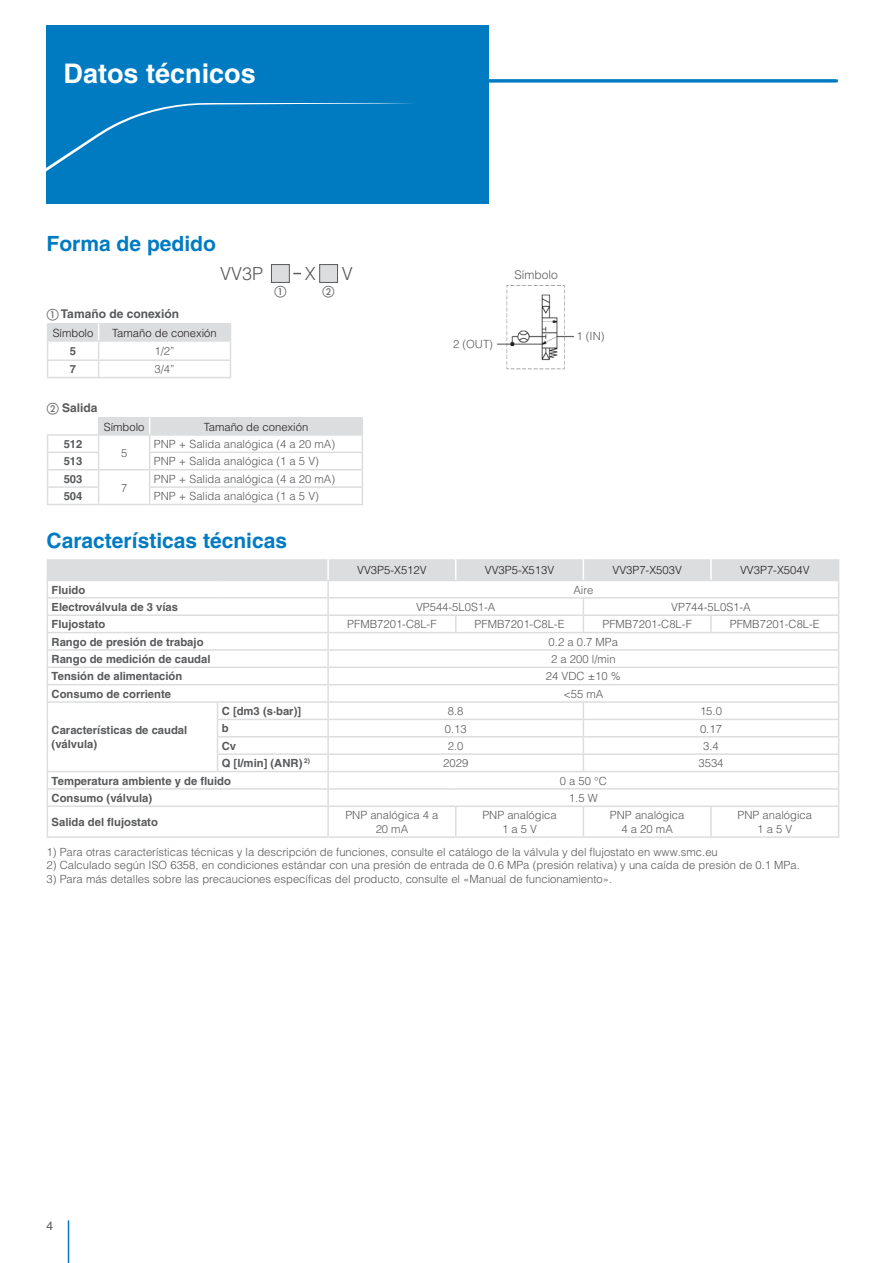
<style>
.page{position:relative;width:893px;height:1263px;background:#fff}
.page>*{position:absolute;margin:0;border:0;box-sizing:border-box;transform-origin:0 0}
.t1{font:700 27px "Helvetica";color:#fff}
.t2{font:700 21px "Helvetica";color:#007bc2}
.t3{font:300 18px "Helvetica";color:#58595b}
.t4{font:700 12px "Helvetica";color:#58595b}
.t5{font:300 12px "Helvetica";color:#58595b}
.t6{font:12px "Helvetica";color:#58595b}
.t7{font:12px "European Pi One";color:#58595b}
.t8{font:300 11.25px/13.5px "Helvetica";color:#58595b;text-align:center}
.t9{font:700 11.25px/13.5px "Helvetica";color:#58595b}
.t10{font:300 11.25px "Helvetica";color:#231f20}
.s1{font-family:"European Pi One";font-weight:400}
</style>
<div class="page">
<hr style="left:68px;top:1220px;width:1px;height:43px;background:#007bc2">
<hr style="left:47px;top:79px;width:790px;height:3px;background:#007bc2">
<div style="left:47px;top:26px;width:442px;height:178px;background:#007bc2"></div>
<svg style="left:47px;top:103px;width:366px;height:68px"></svg>
<div style="left:48px;top:324px;width:182px;height:17px;background:#dcddde"></div>
<hr style="left:47px;top:340px;width:52px;height:2px;background:#dcddde">
<hr style="left:99px;top:340px;width:132px;height:2px;background:#dcddde">
<hr style="left:47px;top:359px;width:52px;height:2px;background:#dcddde">
<svg style="left:47px;top:324px;width:1px;height:53px"></svg>
<hr style="left:99px;top:359px;width:132px;height:2px;background:#dcddde">
<svg style="left:230px;top:324px;width:1px;height:53px"></svg>
<hr style="left:47px;top:377px;width:184px;height:1px;background:#dcddde">
<svg style="left:98px;top:324px;width:1px;height:53px"></svg>
<div style="left:99px;top:418px;width:263px;height:17px;background:#dcddde"></div>
<hr style="left:99px;top:504px;width:51px;height:1px;background:#dcddde">
<hr style="left:47px;top:434px;width:52px;height:2px;background:#dcddde">
<hr style="left:99px;top:434px;width:51px;height:2px;background:#dcddde">
<hr style="left:150px;top:434px;width:213px;height:2px;background:#dcddde">
<hr style="left:47px;top:452px;width:52px;height:1px;background:#dcddde">
<hr style="left:149px;top:452px;width:214px;height:1px;background:#dcddde">
<hr style="left:47px;top:469px;width:52px;height:1px;background:#dcddde">
<hr style="left:99px;top:469px;width:51px;height:1px;background:#dcddde">
<hr style="left:150px;top:469px;width:213px;height:1px;background:#dcddde">
<hr style="left:47px;top:486px;width:52px;height:2px;background:#dcddde">
<svg style="left:47px;top:436px;width:1px;height:68px"></svg>
<svg style="left:98px;top:418px;width:1px;height:86px"></svg>
<hr style="left:149px;top:486px;width:214px;height:2px;background:#dcddde">
<svg style="left:361px;top:418px;width:2px;height:86px"></svg>
<hr style="left:47px;top:504px;width:52px;height:1px;background:#dcddde">
<hr style="left:150px;top:504px;width:213px;height:1px;background:#dcddde">
<svg style="left:149px;top:418px;width:1px;height:86px"></svg>
<div style="left:320px;top:265px;width:17px;height:17px;background:#dcddde"></div>
<div style="left:319px;top:264px;width:19px;height:19px;border:1px solid #58595b"></div>
<div style="left:271px;top:265px;width:18px;height:17px;background:#dcddde"></div>
<div style="left:271px;top:264px;width:19px;height:19px;border:1px solid #58595b"></div>
<hr style="left:47px;top:836px;width:281px;height:2px;background:#dcddde">
<hr style="left:328px;top:836px;width:511px;height:2px;background:#dcddde">
<svg style="left:47px;top:559px;width:792px;height:277px"></svg>
<img style="left:497px;top:285px;width:78px;height:85px">
<h1 class="t1" style="left:64px;top:63px;width:194px">Datos técnicos</h1>
<h2 class="t2" style="left:47px;top:236px;width:171px">Forma de pedido</h2>
<h3 class="t3" style="left:220px;top:264px;width:45px">VV3P</h3>
<h3 class="t3" style="left:305px;top:264px;width:12px">X</h3>
<h3 class="t3" style="left:342px;top:264px;width:12px">V</h3>
<p class="t7" style="left:274px;top:285px;width:13px">-</p>
<p class="t4" style="left:47px;top:309px;width:134px"><span class="s1">-</span> Tamaño de conexión</p>
<p class="t10" style="left:53px;top:327px;width:42px">Símbolo</p>
<p class="t10" style="left:112px;top:327px;width:106px">Tamaño de conexión</p>
<p class="t9" style="left:70px;top:345px;width:8px">5</p>
<p class="t8" style="left:154px;top:345px;width:22px">1/2”</p>
<p class="t9" style="left:70px;top:364px;width:8px">7</p>
<p class="t8" style="left:154px;top:363px;width:22px">3/4”</p>
<p class="t4" style="left:62px;top:403px;width:37px">Salida</p>
<p class="t10" style="left:104px;top:421px;width:42px">Símbolo</p>
<p class="t10" style="left:204px;top:421px;width:106px">Tamaño de conexión</p>
<p class="t9" style="left:64px;top:439px;width:20px">512</p>
<p class="t8" style="left:121px;top:446px;width:8px">5</p>
<p class="t8" style="left:154px;top:438px;width:183px">PNP + Salida analógica (4 a 20 mA)</p>
<p class="t9" style="left:64px;top:456px;width:20px">513</p>
<p class="t8" style="left:154px;top:455px;width:166px">PNP + Salida analógica (1 a 5 V)</p>
<p class="t9" style="left:64px;top:473px;width:20px">503</p>
<p class="t8" style="left:121px;top:481px;width:8px">7</p>
<p class="t8" style="left:154px;top:472px;width:183px">PNP + Salida analógica (4 a 20 mA)</p>
<p class="t9" style="left:64px;top:491px;width:20px">504</p>
<p class="t8" style="left:154px;top:490px;width:166px">PNP + Salida analógica (1 a 5 V)</p>
<h2 class="t2" style="left:47px;top:533px;width:242px">Características técnicas</h2>
<p class="t8" style="left:453px;top:337px;width:42px">2 (OUT)</p>
<p class="t5" style="left:514px;top:268px;width:45px">Símbolo</p>
<p class="t8" style="left:576px;top:330px;width:30px">1 (IN)</p>
<p class="t10" style="left:357px;top:564px;width:71px">VV3P5-X512V</p>
<p class="t10" style="left:485px;top:564px;width:71px">VV3P5-X513V</p>
<p class="t10" style="left:612px;top:564px;width:71px">VV3P7-X503V</p>
<p class="t10" style="left:740px;top:564px;width:71px">VV3P7-X504V</p>
<p class="t9" style="left:52px;top:584px;width:35px">Fluido</p>
<p class="t8" style="left:573px;top:583px;width:21px">Aire</p>
<p class="t9" style="left:52px;top:601px;width:128px">Electroválvula de 3 vías</p>
<p class="t8" style="left:416px;top:601px;width:81px">VP544-5L0S1-A</p>
<p class="t8" style="left:671px;top:601px;width:81px">VP744-5L0S1-A</p>
<p class="t9" style="left:52px;top:619px;width:55px">Flujostato</p>
<p class="t8" style="left:347px;top:618px;width:91px">PFMB7201-C8L-F</p>
<p class="t8" style="left:474px;top:618px;width:92px">PFMB7201-C8L-E</p>
<p class="t8" style="left:602px;top:618px;width:91px">PFMB7201-C8L-F</p>
<p class="t8" style="left:729px;top:618px;width:92px">PFMB7201-C8L-E</p>
<p class="t9" style="left:52px;top:636px;width:153px">Rango de presión de trabajo</p>
<p class="t8" style="left:548px;top:635px;width:71px">0.2 a 0.7 MPa</p>
<p class="t9" style="left:52px;top:654px;width:160px">Rango de medición de caudal</p>
<p class="t8" style="left:551px;top:653px;width:66px">2 a 200 l/min</p>
<p class="t9" style="left:52px;top:671px;width:132px">Tensión de alimentación</p>
<p class="t8" style="left:546px;top:670px;width:76px">24 VDC ±10 %</p>
<p class="t9" style="left:52px;top:688px;width:121px">Consumo de corriente</p>
<p class="t8" style="left:563px;top:687px;width:41px">&lt;55 mA</p>
<p class="t9" style="left:52px;top:725px;width:137px">Características de caudal (válvula)</p>
<p class="t9" style="left:222px;top:706px;width:81px">C [dm3 (s·bar)]</p>
<p class="t8" style="left:448px;top:705px;width:17px">8.8</p>
<p class="t8" style="left:700px;top:705px;width:23px">15.0</p>
<p class="t9" style="left:222px;top:723px;width:8px">b</p>
<p class="t8" style="left:445px;top:722px;width:23px">0.13</p>
<p class="t8" style="left:700px;top:722px;width:23px">0.17</p>
<p class="t9" style="left:222px;top:740px;width:16px">Cv</p>
<p class="t8" style="left:448px;top:740px;width:17px">2.0</p>
<p class="t8" style="left:703px;top:740px;width:17px">3.4</p>
<p class="t9" style="left:222px;top:758px;width:90px">Q [l/min] (ANR) <sup>2)</sup></p>
<p class="t8" style="left:443px;top:757px;width:27px">2029</p>
<p class="t8" style="left:698px;top:757px;width:27px">3534</p>
<p class="t9" style="left:52px;top:775px;width:181px">Temperatura ambiente y de fluido</p>
<p class="t8" style="left:560px;top:774px;width:49px">0 a 50 °C</p>
<p class="t9" style="left:52px;top:792px;width:102px">Consumo (válvula)</p>
<p class="t8" style="left:569px;top:792px;width:30px">1.5 W</p>
<p class="t9" style="left:52px;top:817px;width:108px">Salida del flujostato</p>
<p class="t8" style="left:345px;top:809px;width:95px">PNP analógica 4 a<br>20 mA</p>
<p class="t8" style="left:482px;top:809px;width:76px">PNP analógica<br>1 a 5 V</p>
<p class="t8" style="left:610px;top:809px;width:76px">PNP analógica<br>4 a 20 mA</p>
<p class="t8" style="left:737px;top:809px;width:76px">PNP analógica<br>1 a 5 V</p>
<p class="t8" style="left:47px;top:845px;width:672px">1) Para otras características técnicas y la descripción de funciones, consulte el catálogo de la válvula y del flujostato en www.smc.eu</p>
<p class="t8" style="left:47px;top:859px;width:754px">2) Calculado según ISO 6358, en condiciones estándar con una presión de entrada de 0.6 MPa (presión relativa) y una caída de presión de 0.1 MPa.</p>
<p class="t8" style="left:47px;top:872px;width:567px">3) Para más detalles sobre las precauciones específicas del producto, consulte el «Manual de funcionamiento».</p>
<p class="t6" style="left:47px;top:1221px;width:8px">4</p>
</div>
